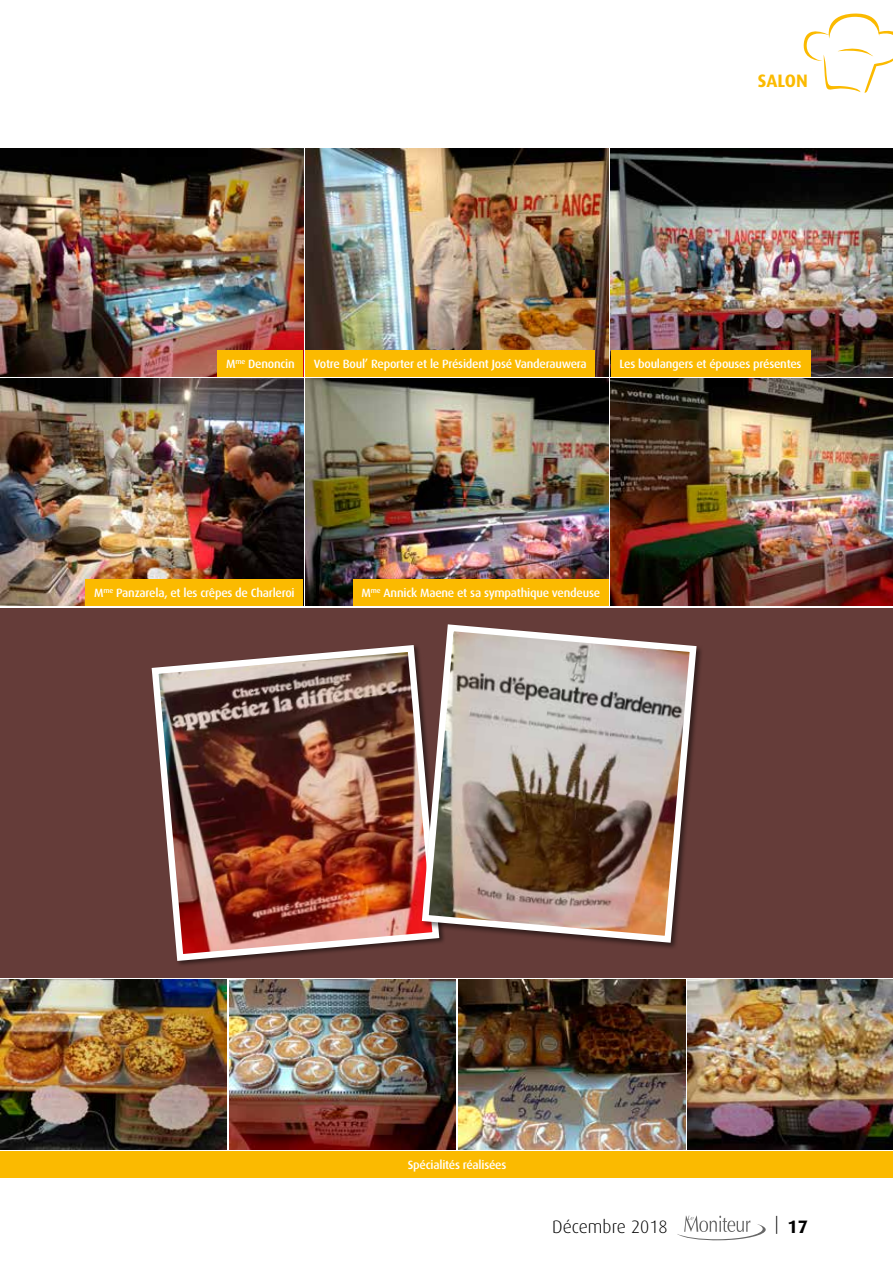
<style>
.page{position:relative;width:893px;height:1263px;background:#fff}
.page>*{position:absolute;margin:0;border:0;box-sizing:border-box;transform-origin:0 0}
.t1{font:300 18px "Dax";color:#000}
.t2{font:700 18px "Dax";color:#fbba00}
.t3{font:700 18px "Dax";color:#000}
.t4{font:500 12px "Dax";letter-spacing:-.02em;color:#fff}
</style>
<div class="page">
<svg style="left:677px;top:1215px;width:89px;height:26px"></svg>
<div style="left:0;top:608px;width:893px;height:369px;background:#653c39"></div>
<svg style="left:803px;top:13px;width:90px;height:80px"></svg>
<img style="left:305px;top:149px;width:304px;height:227px">
<img style="left:0;top:149px;width:303px;height:227px">
<img style="left:611px;top:149px;width:282px;height:227px">
<img style="left:0;top:979px;width:227px;height:170px">
<img style="left:229px;top:979px;width:227px;height:170px">
<img style="left:458px;top:979px;width:227px;height:170px">
<img style="left:687px;top:979px;width:206px;height:170px">
<img style="left:611px;top:378px;width:282px;height:228px">
<div style="left:0;top:1151px;width:893px;height:27px;background:#fbba00"></div>
<div style="left:305px;top:350px;width:290px;height:26px;background:#fbba00"></div>
<div style="left:218px;top:350px;width:85px;height:26px;background:#fbba00"></div>
<div style="left:611px;top:350px;width:199px;height:26px;background:#fbba00"></div>
<img style="left:0;top:378px;width:303px;height:228px">
<div style="left:86px;top:579px;width:217px;height:27px;background:#fbba00"></div>
<img style="left:305px;top:378px;width:304px;height:228px">
<div style="left:353px;top:579px;width:256px;height:27px;background:#fbba00"></div>
<img style="left:151px;top:645px;width:267px;height:319px">
<img style="left:418px;top:624px;width:282px;height:322px">
<h1 class="t2" style="left:758px;top:71px;width:52px">SALON</h1>
<p class="t4" style="left:226px;top:357px;width:70px">M<sup>me</sup> Denoncin</p>
<p class="t4" style="left:314px;top:357px;width:274px">Votre Boul’ Reporter et le Président José Vanderauwera</p>
<p class="t4" style="left:619px;top:357px;width:184px">Les boulangers et épouses présentes</p>
<p class="t4" style="left:94px;top:586px;width:202px">M<sup>me</sup> Panzarela, et les crêpes de Charleroi</p>
<p class="t4" style="left:362px;top:586px;width:240px">M<sup>me</sup> Annick Maene et sa sympathique vendeuse</p>
<p class="t4" style="left:408px;top:1158px;width:100px">Spécialités réalisées</p>
<h1 class="t1" style="left:552px;top:1217px;width:117px">Décembre 2018</h1>
<h1 class="t3" style="left:775px;top:1216px;width:35px"><sup>|</sup> 17</h1>
</div>
